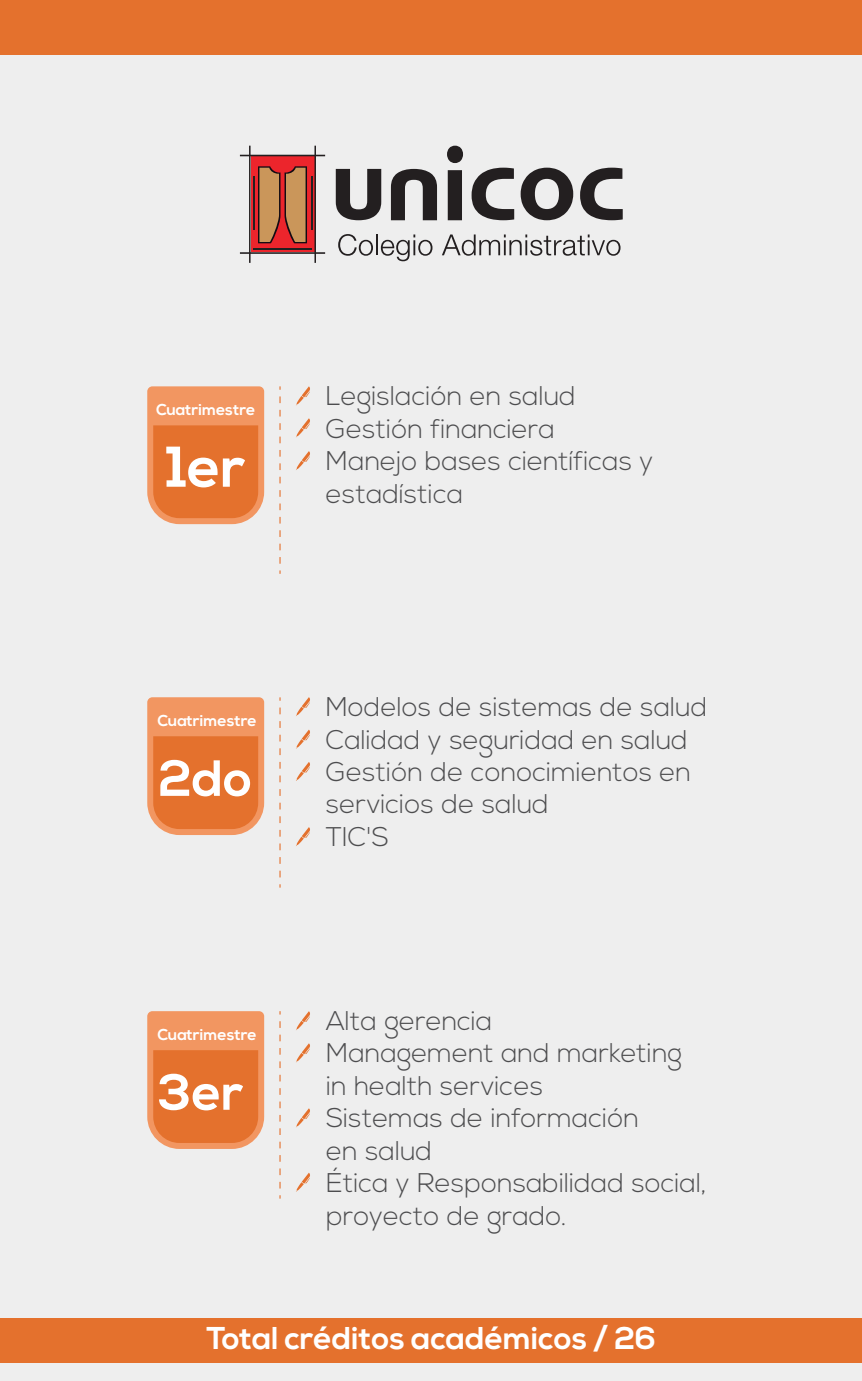
<style>
.page{position:relative;width:862px;height:1381px;background:#fff}
.page>*{position:absolute;margin:0;border:0;box-sizing:border-box;transform-origin:0 0}
.t1{font:700 57.38px "Nexa";color:#fff}
.t2{font:700 50.85px "Nexa";color:#fff}
.t3{font:700 31.5px "Nexa";color:#fff}
.t4{font:300 27px/32.4px "Nexa";color:#4d4d4f}
.t5{font:700 15.75px "Nexa";color:#fff}
</style>
<div class="page">
<div style="left:1px;top:4px;width:861px;height:1376px;background:#eee"></div>
<svg style="left:240px;top:146px;width:85px;height:117px"></svg>
<svg style="left:336px;top:169px;width:45px;height:51px"></svg>
<svg style="left:391px;top:169px;width:46px;height:51px"></svg>
<svg style="left:447px;top:146px;width:16px;height:74px"></svg>
<svg style="left:520px;top:168px;width:53px;height:52px"></svg>
<svg style="left:471px;top:168px;width:43px;height:52px"></svg>
<svg style="left:580px;top:168px;width:43px;height:52px"></svg>
<svg style="left:338px;top:234px;width:35px;height:22px"></svg>
<hr style="left:376px;top:234px;width:2px;height:21px;background:#231f20">
<svg style="left:381px;top:234px;width:51px;height:27px"></svg>
<svg style="left:442px;top:234px;width:178px;height:22px"></svg>
<svg style="left:279px;top:707px;width:1px;height:180px"></svg>
<svg style="left:147px;top:697px;width:117px;height:138px;background:#e98347"></svg>
<svg style="left:296px;top:697px;width:14px;height:19px"></svg>
<svg style="left:296px;top:729px;width:14px;height:19px"></svg>
<svg style="left:296px;top:762px;width:14px;height:18px"></svg>
<svg style="left:296px;top:827px;width:14px;height:19px"></svg>
<svg style="left:279px;top:1021px;width:1px;height:177px"></svg>
<svg style="left:147px;top:1011px;width:117px;height:137px;background:#e98246"></svg>
<svg style="left:296px;top:1011px;width:14px;height:19px"></svg>
<svg style="left:296px;top:1043px;width:14px;height:19px"></svg>
<svg style="left:296px;top:1108px;width:14px;height:19px"></svg>
<svg style="left:296px;top:1172px;width:14px;height:19px"></svg>
<svg style="left:279px;top:396px;width:1px;height:177px"></svg>
<svg style="left:147px;top:386px;width:117px;height:138px;background:#e98347"></svg>
<svg style="left:296px;top:386px;width:14px;height:19px"></svg>
<svg style="left:296px;top:418px;width:14px;height:19px"></svg>
<svg style="left:296px;top:451px;width:14px;height:19px"></svg>
<div style="left:0;top:0;width:861px;height:54px;background:#e4712d"></div>
<div style="left:1px;top:1317px;width:861px;height:45px;background:#e4712d"></div>
<p class="t5" style="left:156px;top:401px;width:101px">Cuatrimestre</p>
<h1 class="t1" style="left:166px;top:434px;width:81px">1er</h1>
<p class="t4" style="left:326px;top:381px;width:329px">Legislación en salud<br>Gestión financiera<br>Manejo bases científicas y estadística</p>
<p class="t5" style="left:157px;top:711px;width:101px">Cuatrimestre</p>
<h2 class="t2" style="left:158px;top:748px;width:95px">2do</h2>
<p class="t5" style="left:157px;top:1025px;width:101px">Cuatrimestre</p>
<h2 class="t2" style="left:158px;top:1062px;width:86px">3er</h2>
<p class="t4" style="left:326px;top:692px;width:383px">Modelos de sistemas de salud<br>Calidad y seguridad en salud<br>Gestión de conocimientos en servicios de salud<br>TIC'S</p>
<p class="t4" style="left:326px;top:1005px;width:382px">Alta gerencia<br>Management and marketing in health services<br>Sistemas de información<br>en salud<br>Ética y Responsabilidad social, proyecto de grado.</p>
<p class="t3" style="left:207px;top:1319px;width:451px">Total créditos académicos / 26</p>
</div>
